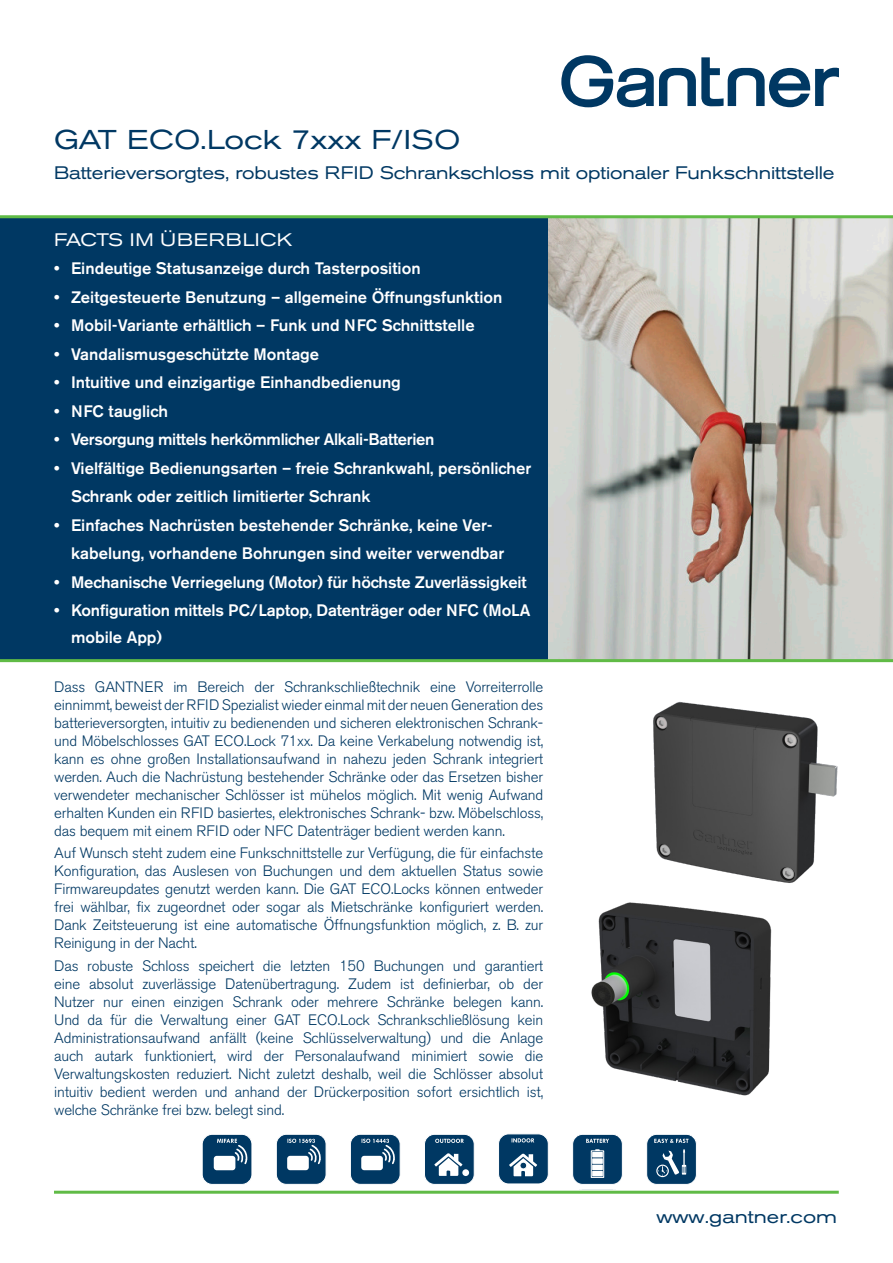
<style>
.page{position:relative;width:893px;height:1263px;background:#fff}
.page>*{position:absolute;margin:0;border:0;box-sizing:border-box;transform-origin:0 0}
.t1{font:expanded 27px "Akzidenz Grotesk BE";color:#003863}
.t2{font:expanded 18px "Akzidenz Grotesk BE";letter-spacing:-.01em;color:#003863;scale:.95 1}
.t3{font:expanded 18px "Akzidenz Grotesk BE";letter-spacing:.02em;color:#fff}
.t4{font:expanded 18px "Akzidenz Grotesk BE";letter-spacing:-.01em;color:#003863}
.t5{font:500 16.5px/28.5px "Akzidenz Grotesk BE";color:#fff}
.t6{font:500 16.5px "Akzidenz Grotesk BE";letter-spacing:-.02em;color:#fff}
.t7{font:300 15px/18px "Akzidenz Grotesk BE";letter-spacing:-.01em;color:#003863;text-align:justify}
</style>
<div class="page">
<img style="left:547px;top:218px;width:346px;height:441px">
<div style="left:0;top:218px;width:547px;height:442px;background:#003863"></div>
<svg style="left:561px;top:55px;width:278px;height:52px"></svg>
<hr style="left:0;top:215px;width:893px;height:3px;background:#60bb46">
<hr style="left:0;top:659px;width:893px;height:3px;background:#60bb46">
<hr style="left:54px;top:1191px;width:785px;height:3px;background:#60bb46">
<div style="left:573px;top:1134px;width:49px;height:50px;background:#003863;border-radius:10px"></div>
<div style="left:572px;top:1134px;width:51px;height:51px;border:1px solid #fff;border-radius:10px"></div>
<svg style="left:586px;top:1139px;width:23px;height:4px"></svg>
<svg style="left:579px;top:1189px;width:37px;height:1px"></svg>
<svg style="left:591px;top:1149px;width:13px;height:29px"></svg>
<div style="left:592px;top:1171px;width:11px;height:5px;background:#fff"></div>
<div style="left:592px;top:1164px;width:11px;height:6px;background:#fff"></div>
<div style="left:592px;top:1158px;width:11px;height:6px;background:#fff"></div>
<div style="left:592px;top:1152px;width:11px;height:5px;background:#fff"></div>
<div style="left:202px;top:1134px;width:50px;height:50px;background:#003863;border-radius:10px"></div>
<div style="left:202px;top:1134px;width:50px;height:51px;border:1px solid #fff;border-radius:10px"></div>
<div style="left:214px;top:1156px;width:21px;height:14px;background:#fff;border-radius:3px"></div>
<svg style="left:217px;top:1139px;width:31px;height:26px"></svg>
<div style="left:499px;top:1134px;width:49px;height:50px;background:#003863;border-radius:10px"></div>
<div style="left:498px;top:1133px;width:51px;height:51px;border:1px solid #fff;border-radius:10px"></div>
<svg style="left:512px;top:1138px;width:22px;height:4px"></svg>
<svg style="left:509px;top:1154px;width:28px;height:22px"></svg>
<div style="left:520px;top:1162px;width:7px;height:7px;background:#003863;border-radius:50%"></div>
<div style="left:520px;top:1162px;width:7px;height:7px;border:1px solid #fff;border-radius:50%"></div>
<div style="left:424px;top:1134px;width:50px;height:50px;background:#003863;border-radius:10px"></div>
<div style="left:424px;top:1134px;width:51px;height:51px;border:1px solid #fff;border-radius:10px"></div>
<svg style="left:435px;top:1139px;width:29px;height:4px"></svg>
<svg style="left:434px;top:1153px;width:28px;height:23px"></svg>
<div style="left:462px;top:1169px;width:7px;height:7px;background:#fff;border-radius:50%"></div>
<div style="left:350px;top:1134px;width:50px;height:50px;background:#003863;border-radius:10px"></div>
<div style="left:350px;top:1134px;width:51px;height:51px;border:1px solid #fff;border-radius:10px"></div>
<div style="left:361px;top:1156px;width:22px;height:14px;background:#fff;border-radius:3px"></div>
<svg style="left:362px;top:1139px;width:33px;height:26px"></svg>
<div style="left:276px;top:1134px;width:50px;height:50px;background:#003863;border-radius:10px"></div>
<div style="left:276px;top:1134px;width:50px;height:51px;border:1px solid #fff;border-radius:10px"></div>
<div style="left:287px;top:1156px;width:22px;height:14px;background:#fff;border-radius:3px"></div>
<svg style="left:287px;top:1139px;width:34px;height:26px"></svg>
<div style="left:647px;top:1134px;width:49px;height:50px;background:#003863;border-radius:10px"></div>
<div style="left:646px;top:1134px;width:51px;height:51px;border:1px solid #fff;border-radius:10px"></div>
<svg style="left:654px;top:1139px;width:35px;height:4px"></svg>
<svg style="left:656px;top:1149px;width:30px;height:28px"></svg>
<img style="left:653px;top:701px;width:185px;height:182px">
<img style="left:591px;top:902px;width:181px;height:194px">
<p class="t1" style="left:54px;top:124px;width:408px">GAT ECO.Lock 7xxx F/ISO</p>
<p class="t2" style="left:54px;top:162px;width:823px">Batterieversorgtes, robustes RFID Schrankschloss mit optionaler Funkschnittstelle</p>
<p class="t3" style="left:54px;top:229px;width:239px">FACTS IM ÜBERBLICK</p>
<p class="t5" style="left:54px;top:254px;width:368px">• Eindeutige Statusanzeige durch Tasterposition</p>
<p class="t5" style="left:54px;top:283px;width:450px">• Zeitgesteuerte Benutzung – allgemeine Öffnungsfunktion</p>
<p class="t5" style="left:54px;top:311px;width:422px">• Mobil-Variante erhältlich – Funk und NFC Schnittstelle</p>
<p class="t5" style="left:54px;top:340px;width:267px">• Vandalismusgeschützte Montage</p>
<p class="t5" style="left:54px;top:368px;width:348px">• Intuitive und einzigartige Einhandbedienung</p>
<p class="t5" style="left:54px;top:397px;width:115px">• NFC tauglich</p>
<p class="t6" style="left:54px;top:430px;width:382px">• Versorgung mittels herkömmlicher Alkali-Batterien</p>
<p class="t5" style="left:71px;top:454px;width:462px;text-indent:-17px">• Vielfältige Bedienungsarten – freie Schrankwahl, persönlicher<br>Schrank oder zeitlich limitierter Schrank</p>
<p class="t5" style="left:71px;top:511px;width:435px;text-indent:-17px">• Einfaches Nachrüsten bestehender Schränke, keine Ver&shy;kabelung, vorhandene Bohrungen sind weiter verwendbar</p>
<p class="t5" style="left:54px;top:568px;width:474px">• Mechanische Verriegelung (Motor) für höchste Zuverlässigkeit</p>
<p class="t5" style="left:71px;top:597px;width:461px;line-height:27px;text-indent:-17px">• Konfiguration mittels PC/Laptop, Datenträger oder NFC (MoLA mobile App)</p>
<p class="t7" style="left:54px;top:678px;width:491px">Dass GANTNER im Bereich der Schrankschließtechnik eine Vorreiterrolle einnimmt, beweist der RFID Spezialist wieder einmal mit der neuen Generation des batterieversorgten, intuitiv zu bedienenden und sicheren elektronischen Schrank&shy;und Möbelschlosses GAT ECO.Lock 71xx. Da keine Verkabelung notwendig ist, kann es ohne großen Installationsaufwand in nahezu jeden Schrank integriert werden. Auch die Nachrüstung bestehender Schränke oder das Ersetzen bisher verwendeter mechanischer Schlösser ist mühelos möglich. Mit wenig Aufwand erhalten Kunden ein RFID basiertes, elektronisches Schrank- bzw. Möbelschloss, das bequem mit einem RFID oder NFC Datenträger bedient werden kann.</p>
<p class="t7" style="left:54px;top:844px;width:491px">Auf Wunsch steht zudem eine Funkschnittstelle zur Verfügung, die für einfachste Konfiguration, das Auslesen von Buchungen und dem aktuellen Status sowie Firmwareupdates genutzt werden kann. Die GAT ECO.Locks können entweder frei wählbar, fix zugeordnet oder sogar als Mietschränke konfiguriert werden.<br>Dank Zeitsteuerung ist eine automatische Öffnungsfunktion möglich, z. B. zur Reinigung in der Nacht.</p>
<p class="t7" style="left:54px;top:957px;width:491px">Das robuste Schloss speichert die letzten 150 Buchungen und garantiert eine absolut zuverlässige Datenübertragung. Zudem ist definierbar, ob der Nutzer nur einen einzigen Schrank oder mehrere Schränke belegen kann.<br>Und da für die Verwaltung einer GAT ECO.Lock Schrankschließlösung kein Administrationsaufwand anfällt (keine Schlüsselverwaltung) und die Anlage auch autark funktioniert, wird der Personalaufwand minimiert sowie die Verwaltungskosten reduziert. Nicht zuletzt deshalb, weil die Schlösser absolut intuitiv bedient werden und anhand der Drückerposition sofort ersichtlich ist, welche Schränke frei bzw. belegt sind.</p>
<p class="t4" style="left:656px;top:1206px;width:182px">www.gantner.com</p>
</div>
